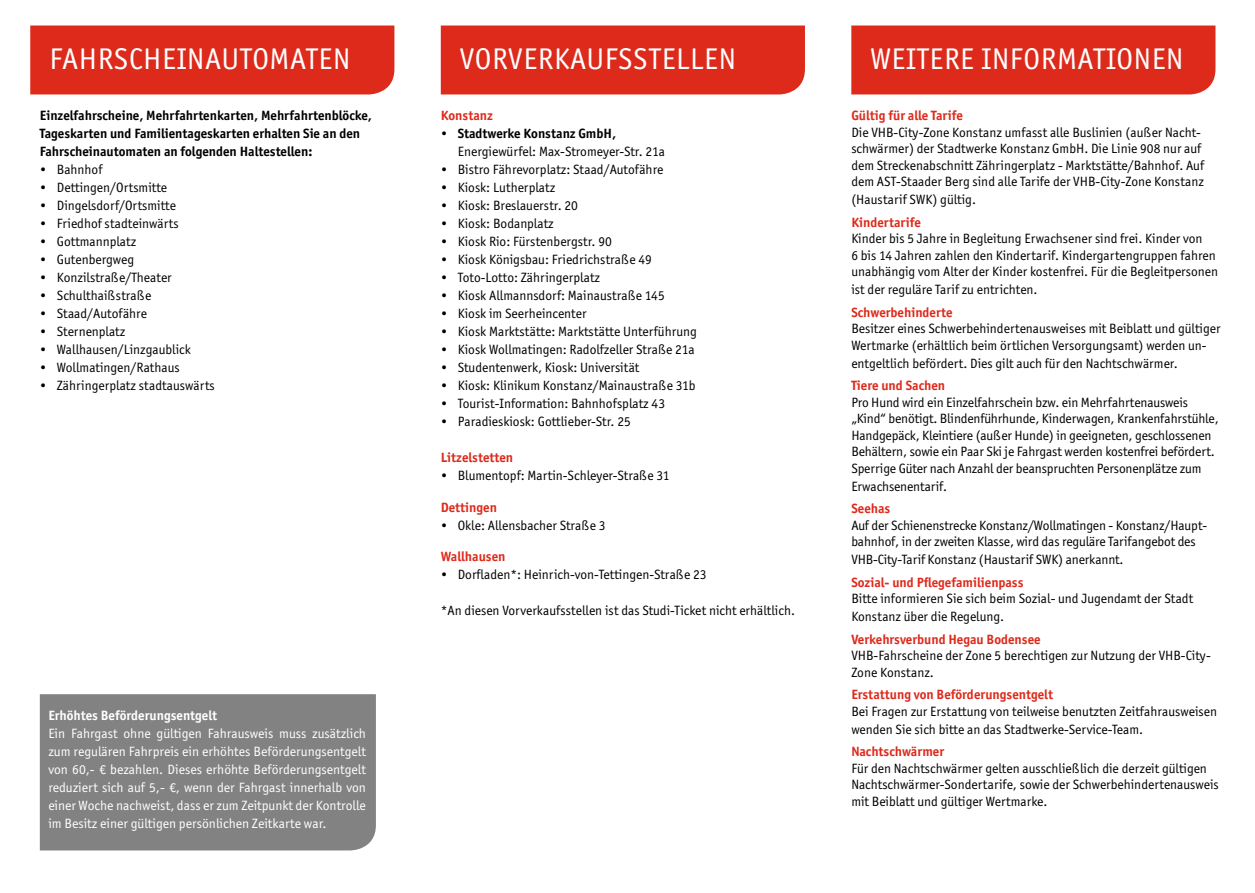
<style>
.page{position:relative;width:1255px;height:893px;background:#fff}
.page>*{position:absolute;margin:0;border:0;box-sizing:border-box;transform-origin:0 0}
.Headline_innen{font:30px "Officina Sans ITC Std";letter-spacing:.02em;color:#fff}
.copy_9_11p{font:13.5px/16.5px "Officina Sans ITC Std";color:#000}
.copy_9_11p-2{font:13.5px/18px "Officina Sans ITC Std";color:#fff;text-align:justify}
.copy_9_11p-3{font:700 13.5px "Officina Sans ITC Std";color:#dd2a1b}
.copy_9_11p-4{font:700 13.5px/18px "Officina Sans ITC Std";color:#000}
.Fließtext{font:700 13.5px "Officina Sans ITC Std";color:#dd2a1b}
.Fließtext-2{font:700 13.5px "Officina Sans ITC Std";color:#fff}
.s1{font-weight:700}
</style>
<div class="page">
<div style="left:40px;top:694px;width:336px;height:156px;background:#818281"></div>
<div style="left:30px;top:26px;width:364px;height:68px;background:#dd2a1b"></div>
<div style="left:441px;top:26px;width:364px;height:68px;background:#dd2a1b"></div>
<div style="left:851px;top:26px;width:364px;height:68px;background:#dd2a1b"></div>
<p class="Headline_innen" style="left:49px;top:42px;width:302px">FAHRSCHEINAUTOMATEN</p>
<p class="Headline_innen" style="left:460px;top:42px;width:277px">VORVERKAUFSSTELLEN</p>
<p class="Headline_innen" style="left:870px;top:42px;width:314px">WEITERE INFORMATIONEN</p>
<p class="copy_9_11p-4" style="left:40px;top:107px;width:333px">Einzelfahrscheine, Mehrfahrtenkarten, Mehrfahrtenblöcke,<br>Tageskarten und Familientageskarten erhalten Sie an den<br>Fahrscheinautomaten an folgenden Haltestellen:</p>
<p class="copy_9_11p" style="left:40px;top:161px;width:64px">• Bahnhof</p>
<p class="copy_9_11p" style="left:40px;top:179px;width:129px">• Dettingen/Ortsmitte</p>
<p class="copy_9_11p" style="left:40px;top:197px;width:138px">• Dingelsdorf/Ortsmitte</p>
<p class="copy_9_11p" style="left:40px;top:215px;width:140px">• Friedhof stadteinwärts</p>
<p class="copy_9_11p" style="left:40px;top:233px;width:98px">• Gottmannplatz</p>
<p class="copy_9_11p" style="left:40px;top:251px;width:96px">• Gutenbergweg</p>
<p class="copy_9_11p" style="left:40px;top:269px;width:133px">• Konzilstraße/Theater</p>
<p class="copy_9_11p" style="left:40px;top:287px;width:113px">• Schulthaißstraße</p>
<p class="copy_9_11p" style="left:40px;top:305px;width:109px">• Staad/Autofähre</p>
<p class="copy_9_11p" style="left:40px;top:323px;width:87px">• Sternenplatz</p>
<p class="copy_9_11p" style="left:40px;top:341px;width:152px">• Wallhausen/Linzgaublick</p>
<p class="copy_9_11p" style="left:40px;top:359px;width:141px">• Wollmatingen/Rathaus</p>
<p class="copy_9_11p" style="left:40px;top:377px;width:176px">• Zähringerplatz stadtauswärts</p>
<p class="Fließtext-2" style="left:48px;top:707px;width:170px">Erhöhtes Beförderungsentgelt</p>
<p class="copy_9_11p-2" style="left:48px;top:724px;width:319px">Ein Fahrgast ohne gültigen Fahrausweis muss zusätzlich zum regulären Fahrpreis ein erhöhtes Beförderungsentgelt von 60,- € bezahlen. Dieses erhöhte Beförderungsentgelt reduziert sich auf 5,- €, wenn der Fahrgast innerhalb von einer Woche nachweist, dass er zum Zeitpunkt der Kontrolle im Besitz einer gültigen persönlichen Zeitkarte war.</p>
<p class="Fließtext" style="left:441px;top:107px;width:54px">Konstanz</p>
<p class="copy_9_11p" style="left:458px;top:125px;width:209px;line-height:18px;text-indent:-17px"><span class="s1">• Stadtwerke Konstanz GmbH,<br></span>Energiewürfel: Max-Stromeyer-Str. 21a</p>
<p class="copy_9_11p" style="left:441px;top:161px;width:224px">• Bistro Fährevorplatz: Staad/Autofähre</p>
<p class="copy_9_11p" style="left:441px;top:179px;width:116px">• Kiosk: Lutherplatz</p>
<p class="copy_9_11p" style="left:441px;top:197px;width:139px">• Kiosk: Breslauerstr. 20</p>
<p class="copy_9_11p" style="left:441px;top:215px;width:114px">• Kiosk: Bodanplatz</p>
<p class="copy_9_11p" style="left:441px;top:233px;width:173px">• Kiosk Rio: Fürstenbergstr. 90</p>
<p class="copy_9_11p" style="left:441px;top:251px;width:213px">• Kiosk Königsbau: Friedrichstraße 49</p>
<p class="copy_9_11p" style="left:441px;top:269px;width:161px">• Toto-Lotto: Zähringerplatz</p>
<p class="copy_9_11p" style="left:441px;top:287px;width:225px">• Kiosk Allmannsdorf: Mainaustraße 145</p>
<p class="copy_9_11p" style="left:441px;top:305px;width:147px">• Kiosk im Seerheincenter</p>
<p class="copy_9_11p" style="left:441px;top:323px;width:257px">• Kiosk Marktstätte: Marktstätte Unterführung</p>
<p class="copy_9_11p" style="left:441px;top:341px;width:255px">• Kiosk Wollmatingen: Radolfzeller Straße 21a</p>
<p class="copy_9_11p" style="left:441px;top:359px;width:200px">• Studentenwerk, Kiosk: Universität</p>
<p class="copy_9_11p" style="left:441px;top:377px;width:256px">• Kiosk: Klinikum Konstanz/Mainaustraße 31b</p>
<p class="copy_9_11p" style="left:441px;top:395px;width:226px">• Tourist-Information: Bahnhofsplatz 43</p>
<p class="copy_9_11p" style="left:441px;top:413px;width:191px">• Paradieskiosk: Gottlieber-Str. 25</p>
<p class="Fließtext" style="left:441px;top:449px;width:74px">Litzelstetten</p>
<p class="copy_9_11p" style="left:441px;top:467px;width:230px">• Blumentopf: Martin-Schleyer-Straße 31</p>
<p class="Fließtext" style="left:441px;top:499px;width:58px">Dettingen</p>
<p class="copy_9_11p" style="left:441px;top:517px;width:166px">• Okle: Allensbacher Straße 3</p>
<p class="Fließtext" style="left:441px;top:548px;width:66px">Wallhausen</p>
<p class="copy_9_11p" style="left:441px;top:566px;width:267px">• Dorfladen*: Heinrich-von-Tettingen-Straße 23</p>
<p class="copy_9_11p" style="left:441px;top:602px;width:356px">*An diesen Vorverkaufsstellen ist das Studi-Ticket nicht erhältlich.</p>
<p class="copy_9_11p-3" style="left:851px;top:107px;width:113px">Gültig für alle Tarife</p>
<p class="copy_9_11p" style="left:851px;top:124px;width:354px">Die VHB-City-Zone Konstanz umfasst alle Buslinien (außer Nacht&shy;schwärmer) der Stadtwerke Konstanz GmbH. Die Linie 908 nur auf dem Streckenabschnitt Zähringerplatz - Marktstätte/Bahnhof. Auf dem AST-Staader Berg sind alle Tarife der VHB-City-Zone Konstanz</p>
<p class="copy_9_11p" style="left:851px;top:191px;width:126px">(Haustarif SWK) gültig.</p>
<p class="copy_9_11p-3" style="left:851px;top:214px;width:71px">Kindertarife</p>
<p class="copy_9_11p" style="left:851px;top:230px;width:368px">Kinder bis 5 Jahre in Begleitung Erwachsener sind frei. Kinder von<br>6 bis 14 Jahren zahlen den Kindertarif. Kindergartengruppen fahren unabhängig vom Alter der Kinder kostenfrei. Für die Begleitpersonen</p>
<p class="copy_9_11p" style="left:851px;top:281px;width:188px">ist der reguläre Tarif zu entrichten.</p>
<p class="copy_9_11p-3" style="left:851px;top:304px;width:103px">Schwerbehinderte</p>
<p class="copy_9_11p" style="left:851px;top:320px;width:370px">Besitzer eines Schwerbehindertenausweises mit Beiblatt und gültiger<br>Wertmarke (erhältlich beim örtlichen Versorgungsamt) werden un-</p>
<p class="copy_9_11p" style="left:851px;top:355px;width:328px">entgeltlich befördert. Dies gilt auch für den Nachtschwärmer.</p>
<p class="copy_9_11p-3" style="left:851px;top:377px;width:95px">Tiere und Sachen</p>
<p class="copy_9_11p" style="left:851px;top:394px;width:369px">Pro Hund wird ein Einzelfahrschein bzw. ein Mehrfahrtenausweis „Kind“ benötigt. Blindenführhunde, Kinderwagen, Krankenfahrstühle, Handgepäck, Kleintiere (außer Hunde) in geeigneten, geschlossenen Behältern, sowie ein Paar Ski je Fahrgast werden kostenfrei befördert.<br>Sperrige Güter nach Anzahl der beanspruchten Personenplätze zum</p>
<p class="copy_9_11p" style="left:851px;top:478px;width:97px">Erwachsenentarif.</p>
<p class="copy_9_11p-3" style="left:851px;top:500px;width:41px">Seehas</p>
<p class="copy_9_11p" style="left:851px;top:517px;width:357px">Auf der Schienenstrecke Konstanz/Wollmatingen - Konstanz/Haupt&shy;bahnhof, in der zweiten Klasse, wird das reguläre Tarifangebot des</p>
<p class="copy_9_11p" style="left:851px;top:551px;width:274px">VHB-City-Tarif Konstanz (Haustarif SWK) anerkannt.</p>
<p class="copy_9_11p-3" style="left:851px;top:574px;width:174px">Sozial- und Pflegefamilienpass</p>
<p class="copy_9_11p" style="left:851px;top:590px;width:343px;line-height:18px">Bitte informieren Sie sich beim Sozial- und Jugendamt der Stadt<br>Konstanz über die Regelung.</p>
<p class="copy_9_11p-3" style="left:851px;top:631px;width:191px">Verkehrsverbund Hegau Bodensee</p>
<p class="copy_9_11p" style="left:851px;top:647px;width:361px">VHB-Fahrscheine der Zone 5 berechtigen zur Nutzung der VHB-City-<br>Zone Konstanz.</p>
<p class="copy_9_11p-3" style="left:851px;top:686px;width:203px">Erstattung von Beförderungsentgelt</p>
<p class="copy_9_11p" style="left:851px;top:702px;width:367px;line-height:18px">Bei Fragen zur Erstattung von teilweise benutzten Zeitfahrausweisen wenden Sie sich bitte an das Stadtwerke-Service-Team.</p>
<p class="copy_9_11p-3" style="left:851px;top:743px;width:94px">Nachtschwärmer</p>
<p class="copy_9_11p" style="left:851px;top:760px;width:369px">Für den Nachtschwärmer gelten ausschließlich die derzeit gültigen<br>Nachtschwärmer-Sondertarife, sowie der Schwerbehindertenausweis mit Beiblatt und gültiger Wertmarke.</p>
</div>
